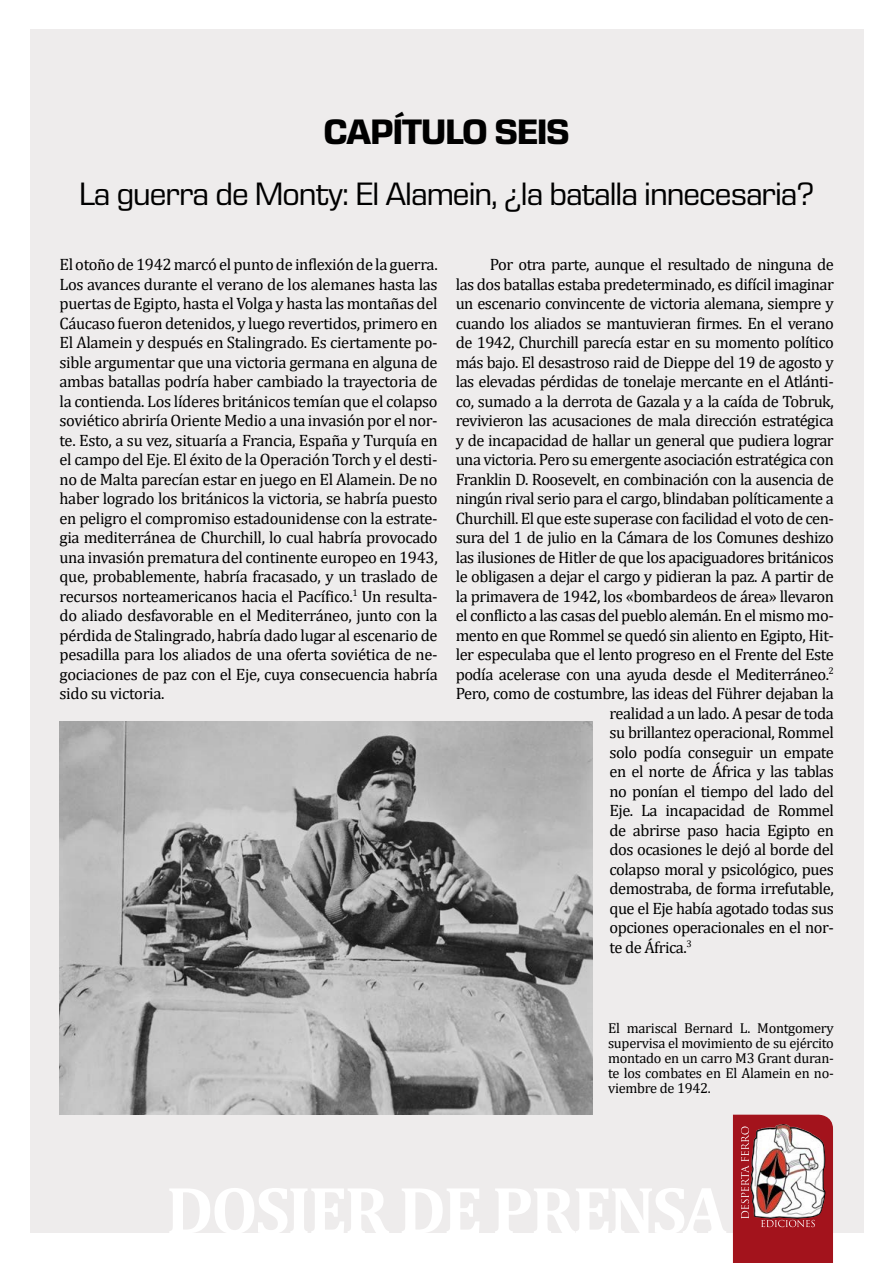
<style>
.page{position:relative;width:893px;height:1263px;background:#fff}
.page>*{position:absolute;margin:0;border:0;box-sizing:border-box;transform-origin:0 0}
.numero_capitulo{font:700 36px "Eurostile Next LT Pro";letter-spacing:-.03em;color:#000}
.titulo_capitulo{font:33px "Eurostile Next LT Pro";letter-spacing:-.03em;color:#000}
.Texto_general{font:16.5px "Cambria";letter-spacing:-.03em;color:#000}
.Texto_con_capitular{font:16.5px/19.5px "Cambria";letter-spacing:-.02em;color:#000;text-align:justify}
.pies_de_foto{font:14.4px/15px "Cambria";letter-spacing:-.02em;color:#000;text-align:justify}
</style>
<div class="page">
<div style="left:30px;top:30px;width:833px;height:1203px;background:#eeecec"></div>
<svg style="left:733px;top:1115px;width:100px;height:148px;background:#b25c60"></svg>
<img style="left:60px;top:722px;width:532px;height:393px">
<p class="numero_capitulo" style="left:323px;top:112px;width:248px">CAPÍTULO SEIS</p>
<p class="titulo_capitulo" style="left:79px;top:176px;width:737px">La guerra de Monty: El Alamein, ¿la batalla innecesaria?</p>
<p class="Texto_con_capitular" style="left:60px;top:255px;width:380px">El otoño de 1942 marcó el punto de inflexión de la guerra.<br>Los avances durante el verano de los alemanes hasta las puertas de Egipto, hasta el Volga y hasta las montañas del Cáucaso fueron detenidos, y luego revertidos, primero en El Alamein y después en Stalingrado. Es ciertamente po&shy;sible argumentar que una victoria germana en alguna de ambas batallas podría haber cambiado la trayectoria de la contienda. Los líderes británicos temían que el colapso soviético abriría Oriente Medio a una invasión por el nor&shy;te. Esto, a su vez, situaría a Francia, España y Turquía en el campo del Eje. El éxito de la Operación Torch y el desti&shy;no de Malta parecían estar en juego en El Alamein. De no haber logrado los británicos la victoria, se habría puesto en peligro el compromiso estadounidense con la estrate&shy;gia mediterránea de Churchill, lo cual habría provocado una invasión prematura del continente europeo en 1943, que, probablemente, habría fracasado, y un traslado de recursos norteamericanos hacia el Pacífico.<sup>1</sup> Un resulta&shy;do aliado desfavorable en el Mediterráneo, junto con la pérdida de Stalingrado, habría dado lugar al escenario de pesadilla para los aliados de una oferta soviética de ne&shy;gociaciones de paz con el Eje, cuya consecuencia habría sido su victoria.</p>
<p class="Texto_general" style="left:490px;top:255px;width:346px">Por otra parte, aunque el resultado de ninguna de</p>
<p class="Texto_general" style="left:456px;top:274px;width:380px">las dos batallas estaba predeterminado, es difícil imaginar</p>
<p class="Texto_general" style="left:456px;top:294px;width:380px">un escenario convincente de victoria alemana, siempre y</p>
<p class="Texto_general" style="left:456px;top:313px;width:380px">cuando los aliados se mantuvieran firmes. En el verano</p>
<p class="Texto_general" style="left:456px;top:333px;width:380px">de 1942, Churchill parecía estar en su momento político</p>
<p class="Texto_general" style="left:456px;top:352px;width:380px">más bajo. El desastroso raid de Dieppe del 19 de agosto y</p>
<p class="Texto_general" style="left:456px;top:372px;width:380px">las elevadas pérdidas de tonelaje mercante en el Atlánti-</p>
<p class="Texto_general" style="left:456px;top:391px;width:380px">co, sumado a la derrota de Gazala y a la caída de Tobruk,</p>
<p class="Texto_general" style="left:456px;top:411px;width:380px">revivieron las acusaciones de mala dirección estratégica</p>
<p class="Texto_general" style="left:456px;top:430px;width:380px">y de incapacidad de hallar un general que pudiera lograr</p>
<p class="Texto_general" style="left:456px;top:450px;width:380px">una victoria. Pero su emergente asociación estratégica con</p>
<p class="Texto_general" style="left:456px;top:469px;width:380px">Franklin D. Roosevelt, en combinación con la ausencia de</p>
<p class="Texto_general" style="left:456px;top:489px;width:380px">ningún rival serio para el cargo, blindaban políticamente a</p>
<p class="Texto_general" style="left:456px;top:508px;width:380px">Churchill. El que este superase con facilidad el voto de cen-</p>
<p class="Texto_general" style="left:456px;top:528px;width:380px">sura del 1 de julio en la Cámara de los Comunes deshizo</p>
<p class="Texto_general" style="left:456px;top:547px;width:380px">las ilusiones de Hitler de que los apaciguadores británicos</p>
<p class="Texto_general" style="left:456px;top:567px;width:380px">le obligasen a dejar el cargo y pidieran la paz. A partir de</p>
<p class="Texto_general" style="left:456px;top:586px;width:380px">la primavera de 1942, los «bombardeos de área» llevaron</p>
<p class="Texto_general" style="left:456px;top:606px;width:380px">el conflicto a las casas del pueblo alemán. En el mismo mo-</p>
<p class="Texto_general" style="left:456px;top:625px;width:380px">mento en que Rommel se quedó sin aliento en Egipto, Hit-</p>
<p class="Texto_general" style="left:456px;top:645px;width:380px">ler especulaba que el lento progreso en el Frente del Este</p>
<p class="Texto_general" style="left:456px;top:664px;width:380px">podía acelerase con una ayuda desde el Mediterráneo.<sup>2</sup></p>
<p class="Texto_general" style="left:456px;top:684px;width:380px">Pero, como de costumbre, las ideas del Führer dejaban la</p>
<p class="Texto_general" style="left:609px;top:703px;width:226px">realidad a un lado. A pesar de toda</p>
<p class="Texto_general" style="left:609px;top:723px;width:226px">su brillantez operacional, Rommel</p>
<p class="Texto_general" style="left:609px;top:742px;width:226px">solo podía conseguir un empate</p>
<p class="Texto_general" style="left:609px;top:762px;width:226px">en el norte de África y las tablas</p>
<p class="Texto_general" style="left:609px;top:781px;width:226px">no ponían el tiempo del lado del</p>
<p class="Texto_general" style="left:609px;top:801px;width:226px">Eje. La incapacidad de Rommel</p>
<p class="Texto_general" style="left:609px;top:820px;width:226px">de abrirse paso hacia Egipto en</p>
<p class="Texto_general" style="left:609px;top:840px;width:226px">dos ocasiones le dejó al borde del</p>
<p class="Texto_general" style="left:609px;top:859px;width:226px">colapso moral y psicológico, pues</p>
<p class="Texto_general" style="left:609px;top:879px;width:226px">demostraba, de forma irrefutable,</p>
<p class="Texto_general" style="left:609px;top:898px;width:226px">que el Eje había agotado todas sus</p>
<p class="Texto_general" style="left:609px;top:918px;width:226px">opciones operacionales en el nor-</p>
<p class="Texto_general" style="left:609px;top:937px;width:84px">te de África.<sup>3</sup></p>
<p class="pies_de_foto" style="left:608px;top:1020px;width:227px">El mariscal Bernard L. Montgomery supervisa el movimiento de su ejército montado en un carro M3 Grant duran&shy;te los combates en El Alamein en no&shy;viembre de 1942.</p>
</div>
